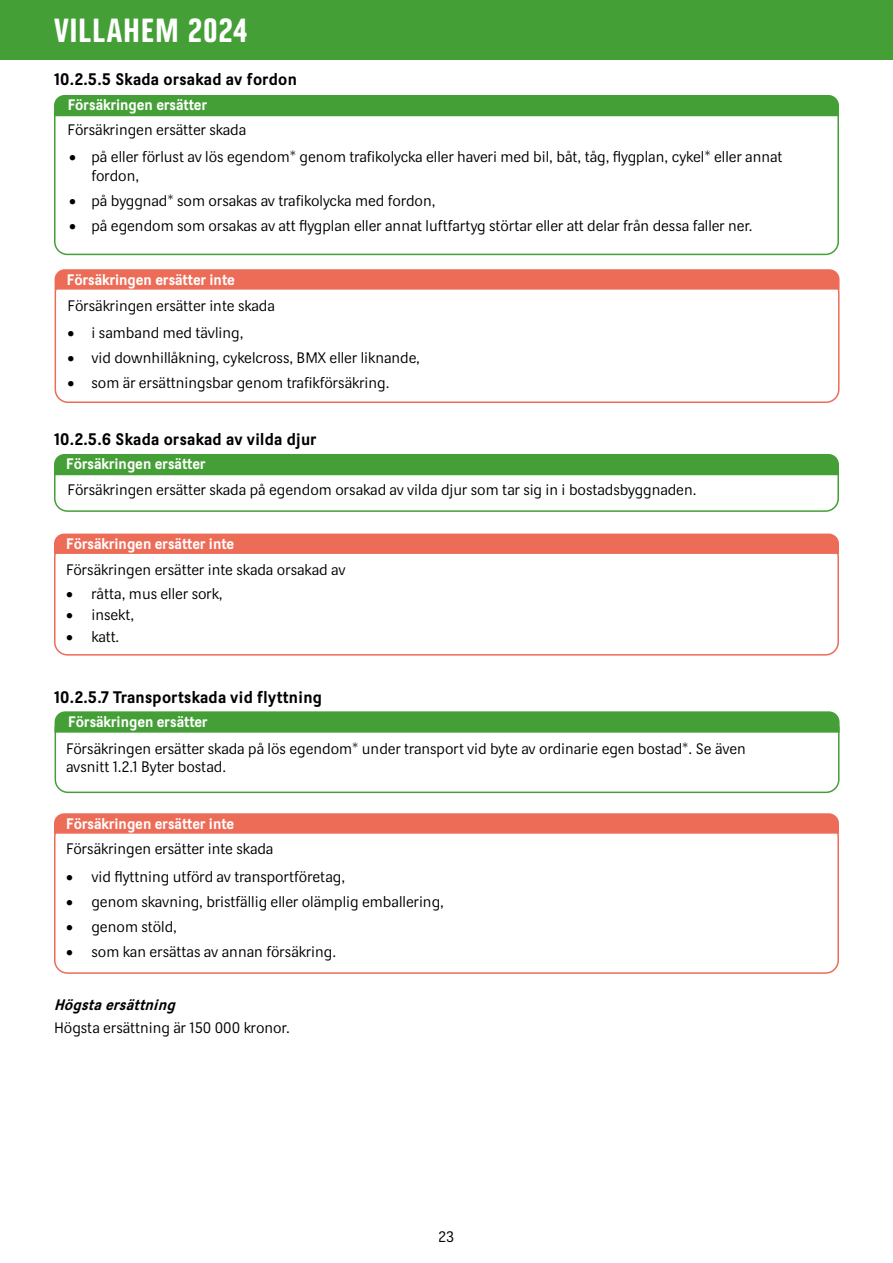
<style>
.page{position:relative;width:893px;height:1263px;background:#fff}
.page>*{position:absolute;margin:0;border:0;box-sizing:border-box;transform-origin:0 0}
.t1{font:33px "Dina Headline";letter-spacing:.02em;color:#fff}
.Villkor_rubrik_4{font:700 16.5px "Dina";letter-spacing:.02em;color:#000}
.t2{font:15px/18.8px "Dina";color:#000}
.t3{font:700 15px "Dina";color:#fff}
.Villkor_rubrik_5{font:italic 700 15px "Dina";color:#000}
</style>
<div class="page">
<div style="left:0;top:0;width:893px;height:60px;background:#449f36"></div>
<div style="left:54px;top:458px;width:785px;height:54px;border:2px solid #449f36;border-radius:13px"></div>
<div style="left:54px;top:454px;width:785px;height:21px;background:#449f36"></div>
<div style="left:54px;top:99px;width:785px;height:156px;border:2px solid #449f36;border-radius:13px"></div>
<div style="left:54px;top:95px;width:785px;height:21px;background:#449f36"></div>
<div style="left:54px;top:544px;width:785px;height:112px;border:2px solid #ed6c58;border-radius:13px"></div>
<div style="left:54px;top:534px;width:785px;height:20px;background:#ed6c58"></div>
<div style="left:55px;top:715px;width:784px;height:78px;border:2px solid #449f36;border-radius:13px"></div>
<svg style="left:55px;top:711px;width:784px;height:22px;background:#4aa23d"></svg>
<div style="left:55px;top:279px;width:784px;height:124px;border:2px solid #ed6c58;border-radius:13px"></div>
<svg style="left:55px;top:269px;width:784px;height:21px;background:#ed705d"></svg>
<div style="left:54px;top:823px;width:785px;height:151px;border:2px solid #ed6c58;border-radius:13px"></div>
<svg style="left:54px;top:813px;width:785px;height:21px;background:#ed705d"></svg>
<h1 class="t1" style="left:54px;top:12px;width:195px">VILLAHEM 2024</h1>
<h4 class="Villkor_rubrik_4" style="left:54px;top:69px;width:244px">10.2.5.5 Skada orsakad av fordon</h4>
<p class="t2" style="left:68px;top:120px;width:180px">Försäkringen ersätter skada</p>
<p class="t2" style="left:92px;top:147px;width:692px;text-indent:-22px">• på eller förlust av lös egendom* genom trafikolycka eller haveri med bil, båt, tåg, flygplan, cykel* eller annat fordon,</p>
<p class="t2" style="left:69px;top:191px;width:368px">• på byggnad* som orsakas av trafikolycka med fordon,</p>
<p class="t2" style="left:69px;top:216px;width:685px">• på egendom som orsakas av att flygplan eller annat luftfartyg störtar eller att delar från dessa faller ner.</p>
<p class="t3" style="left:68px;top:96px;width:141px">Försäkringen ersätter</p>
<p class="t3" style="left:67px;top:270px;width:170px">Försäkringen ersätter inte</p>
<p class="t2" style="left:68px;top:296px;width:209px">Försäkringen ersätter inte skada</p>
<p class="t2" style="left:68px;top:323px;width:177px">• i samband med tävling,</p>
<p class="t2" style="left:68px;top:348px;width:354px">• vid downhillåkning, cykelcross, BMX eller liknande,</p>
<p class="t2" style="left:68px;top:374px;width:324px">• som är ersättningsbar genom trafikförsäkring.</p>
<h4 class="Villkor_rubrik_4" style="left:54px;top:429px;width:264px">10.2.5.6 Skada orsakad av vilda djur</h4>
<p class="t2" style="left:68px;top:480px;width:631px">Försäkringen ersätter skada på egendom orsakad av vilda djur som tar sig in i bostadsbyggnaden.</p>
<p class="t3" style="left:66px;top:455px;width:141px">Försäkringen ersätter</p>
<p class="t3" style="left:66px;top:535px;width:170px">Försäkringen ersätter inte</p>
<p class="t2" style="left:66px;top:560px;width:281px">Försäkringen ersätter inte skada orsakad av</p>
<p class="t2" style="left:66px;top:584px;width:158px">• råtta, mus eller sork,</p>
<p class="t2" style="left:66px;top:605px;width:70px">• insekt,</p>
<p class="t2" style="left:66px;top:627px;width:55px">• katt.</p>
<h4 class="Villkor_rubrik_4" style="left:54px;top:688px;width:270px">10.2.5.7 Transportskada vid flyttning</h4>
<p class="t2" style="left:66px;top:739px;width:681px">Försäkringen ersätter skada på lös egendom* under transport vid byte av ordinarie egen bostad*. Se även avsnitt 1.2.1 Byter bostad.</p>
<p class="t3" style="left:68px;top:712px;width:141px">Försäkringen ersätter</p>
<p class="t3" style="left:66px;top:814px;width:170px">Försäkringen ersätter inte</p>
<p class="t2" style="left:66px;top:839px;width:209px">Försäkringen ersätter inte skada</p>
<p class="t2" style="left:66px;top:867px;width:281px">• vid flyttning utförd av transportföretag,</p>
<p class="t2" style="left:66px;top:892px;width:379px">• genom skavning, bristfällig eller olämplig emballering,</p>
<p class="t2" style="left:66px;top:917px;width:113px">• genom stöld,</p>
<p class="t2" style="left:66px;top:942px;width:272px">• som kan ersättas av annan försäkring.</p>
<h5 class="Villkor_rubrik_5" style="left:54px;top:996px;width:127px">Högstaersättning</h5>
<p class="t2" style="left:54px;top:1018px;width:237px">Högsta ersättning är 150 000 kronor.</p>
<p class="t2" style="left:439px;top:1227px;width:17px">23</p>
</div>
